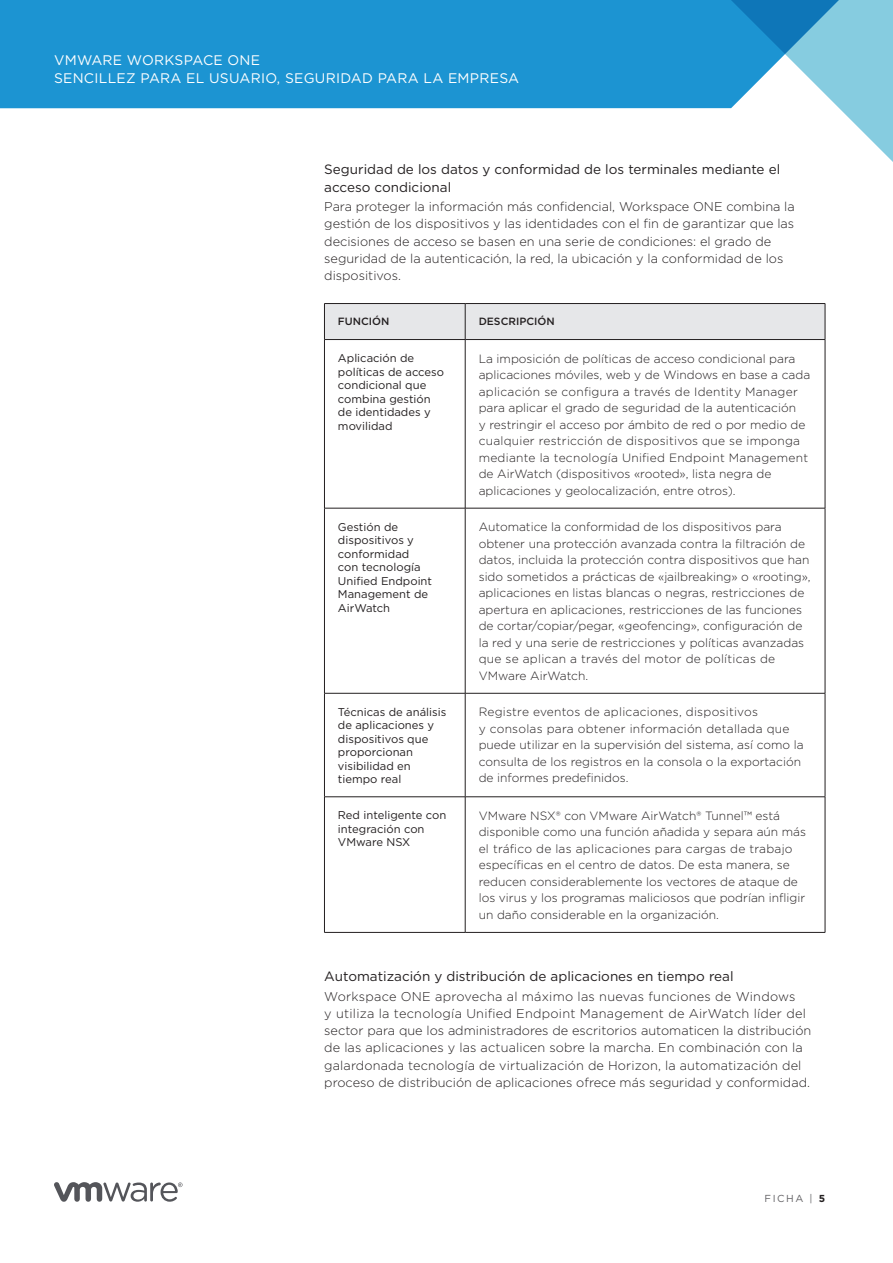
<style>
.page{position:relative;width:893px;height:1263px;background:#fff}
.page>*{position:absolute;margin:0;border:0;box-sizing:border-box;transform-origin:0 0}
.FOLIO-WHITE{font:13.8px/17.2px "Gotham";letter-spacing:.02em;color:#fff}
._4a__SUBHEAD-2-BLK{font:13.5px/17.2px "Gotham";color:#231f20}
._3a__BODY_TEXT{font:300 12.75px/17.2px "Gotham";color:#231f20}
._6c__TABLE_BODY{font:300 12px/16.5px "Gotham";color:#231f20}
._6b__TABLE_SUBHEAD{font:11.25px/13.5px "Gotham";color:#231f20}
._6a__TABLE_HEAD{font:500 10.5px "Gotham";color:#231f20}
.FOLIO-BOTTOM-GRAY{font:10.2px "Gotham";letter-spacing:.15em;color:#636265}
.s1{font-weight:700;color:#231f20}
</style>
<div class="page">
<svg style="left:54px;top:1182px;width:129px;height:20px"></svg>
<div style="left:0;top:0;width:718px;height:108px;background:#1c94d2"></div>
<svg style="left:718px;top:0;width:175px;height:162px"></svg>
<div style="left:325px;top:304px;width:500px;height:35px;background:#e6e7e9"></div>
<hr style="left:324px;top:303px;width:141px;height:1px;background:#231f20">
<hr style="left:324px;top:304px;width:1px;height:35px;background:#231f20">
<hr style="left:465px;top:303px;width:360px;height:1px;background:#231f20">
<hr style="left:465px;top:304px;width:1px;height:35px;background:#231f20">
<hr style="left:825px;top:304px;width:1px;height:35px;background:#231f20">
<hr style="left:324px;top:339px;width:141px;height:1px;background:#231f20">
<hr style="left:324px;top:340px;width:1px;height:168px;background:#231f20">
<hr style="left:465px;top:339px;width:360px;height:1px;background:#231f20">
<hr style="left:465px;top:340px;width:1px;height:168px;background:#231f20">
<hr style="left:825px;top:340px;width:1px;height:168px;background:#231f20">
<hr style="left:324px;top:508px;width:141px;height:1px;background:#231f20">
<hr style="left:324px;top:508px;width:1px;height:185px;background:#231f20">
<hr style="left:465px;top:508px;width:360px;height:1px;background:#231f20">
<hr style="left:465px;top:508px;width:1px;height:185px;background:#231f20">
<hr style="left:825px;top:508px;width:1px;height:185px;background:#231f20">
<hr style="left:324px;top:693px;width:141px;height:1px;background:#231f20">
<hr style="left:324px;top:693px;width:1px;height:104px;background:#231f20">
<hr style="left:465px;top:693px;width:360px;height:1px;background:#231f20">
<hr style="left:465px;top:693px;width:1px;height:104px;background:#231f20">
<hr style="left:825px;top:693px;width:1px;height:104px;background:#231f20">
<hr style="left:324px;top:796px;width:141px;height:1px;background:#231f20">
<hr style="left:324px;top:797px;width:1px;height:135px;background:#231f20">
<hr style="left:465px;top:796px;width:360px;height:1px;background:#231f20">
<hr style="left:465px;top:797px;width:1px;height:135px;background:#231f20">
<hr style="left:825px;top:797px;width:1px;height:135px;background:#231f20">
<hr style="left:324px;top:932px;width:141px;height:1px;background:#231f20">
<hr style="left:465px;top:932px;width:360px;height:1px;background:#231f20">
<p class="FOLIO-WHITE" style="left:54px;top:51px;width:467px">VMWARE WORKSPACE ONE<br>SENCILLEZ PARA EL USUARIO, SEGURIDAD PARA LA EMPRESA</p>
<p class="_4a__SUBHEAD-2-BLK" style="left:324px;top:161px;width:457px">Seguridad de los datos y conformidad de los terminales mediante el acceso condicional</p>
<p class="_3a__BODY_TEXT" style="left:324px;top:198px;width:472px">Para proteger la información más confidencial, Workspace ONE combina la gestión de los dispositivos y las identidades con el fin de garantizar que las decisiones de acceso se basen en una serie de condiciones: el grado de seguridad de la autenticación, la red, la ubicación y la conformidad de los dispositivos.</p>
<p class="_6a__TABLE_HEAD" style="left:338px;top:315px;width:53px">FUNCIÓN</p>
<p class="_6a__TABLE_HEAD" style="left:479px;top:315px;width:77px">DESCRIPCIÓN</p>
<p class="_6b__TABLE_SUBHEAD" style="left:338px;top:351px;width:108px">Aplicación de políticas de acceso condicional que combina gestión de identidades y movilidad</p>
<p class="_6c__TABLE_BODY" style="left:479px;top:350px;width:333px">La imposición de políticas de acceso condicional para aplicaciones móviles, web y de Windows en base a cada aplicación se configura a través de Identity Manager para aplicar el grado de seguridad de la autenticación<br>y restringir el acceso por ámbito de red o por medio de cualquier restricción de dispositivos que se imponga mediante la tecnología Unified Endpoint Management de AirWatch (dispositivos «rooted», lista negra de aplicaciones y geolocalización, entre otros).</p>
<p class="_6b__TABLE_SUBHEAD" style="left:338px;top:520px;width:96px">Gestión de dispositivos y conformidad con tecnología<br>Unified Endpoint<br>Management de<br>AirWatch</p>
<p class="_6c__TABLE_BODY" style="left:479px;top:518px;width:333px">Automatice la conformidad de los dispositivos para obtener una protección avanzada contra la filtración de datos, incluida la protección contra dispositivos que han sido sometidos a prácticas de «jailbreaking» o «rooting», aplicaciones en listas blancas o negras, restricciones de apertura en aplicaciones, restricciones de las funciones de cortar/copiar/pegar, «geofencing», configuración de la red y una serie de restricciones y políticas avanzadas que se aplican a través del motor de políticas de VMware AirWatch.</p>
<p class="_6b__TABLE_SUBHEAD" style="left:338px;top:705px;width:110px">Técnicas de análisis de aplicaciones y dispositivos que proporcionan visibilidad en tiempo real</p>
<p class="_6c__TABLE_BODY" style="left:479px;top:703px;width:326px">Registre eventos de aplicaciones, dispositivos<br>y consolas para obtener información detallada que puede utilizar en la supervisión del sistema, así como la consulta de los registros en la consola o la exportación de informes predefinidos.</p>
<p class="_6b__TABLE_SUBHEAD" style="left:338px;top:808px;width:110px">Red inteligente con integración con<br>VMware NSX</p>
<p class="_6c__TABLE_BODY" style="left:479px;top:807px;width:329px">VMware NSX® con VMware AirWatch® Tunnel™ está disponible como una función añadida y separa aún más el tráfico de las aplicaciones para cargas de trabajo específicas en el centro de datos. De esta manera, se reducen considerablemente los vectores de ataque de los virus y los programas maliciosos que podrían infligir un daño considerable en la organización.</p>
<p class="_4a__SUBHEAD-2-BLK" style="left:324px;top:967px;width:411px">Automatización y distribución de aplicaciones en tiempo real</p>
<p class="_3a__BODY_TEXT" style="left:324px;top:987px;width:488px">Workspace ONE aprovecha al máximo las nuevas funciones de Windows<br>y utiliza la tecnología Unified Endpoint Management de AirWatch líder del sector para que los administradores de escritorios automaticen la distribución de las aplicaciones y las actualicen sobre la marcha. En combinación con la galardonada tecnología de virtualización de Horizon, la automatización del proceso de distribución de aplicaciones ofrece más seguridad y conformidad.</p>
<p class="FOLIO-BOTTOM-GRAY" style="left:765px;top:1191px;width:62px">FICHA | <span class="s1">5</span></p>
</div>
